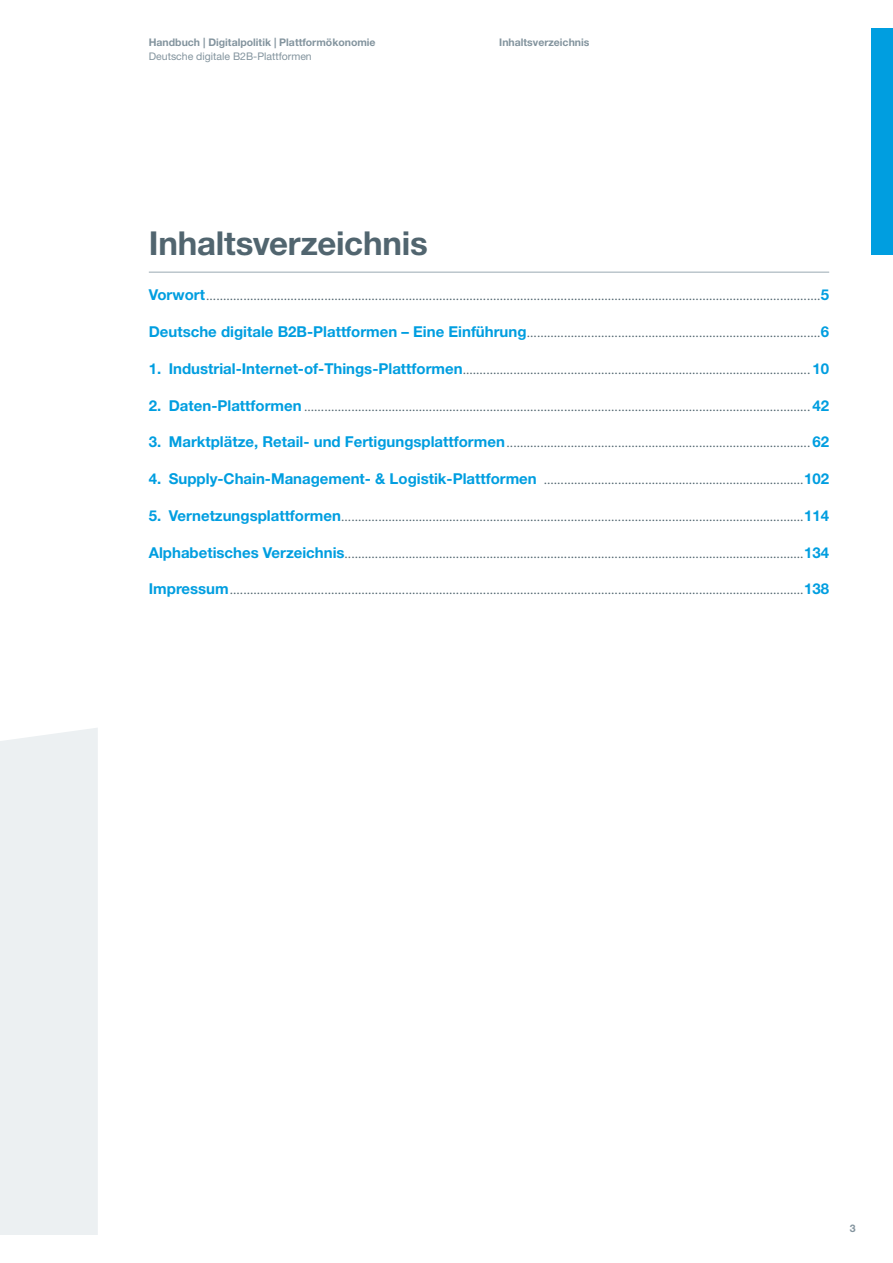
<style>
.page{position:relative;width:893px;height:1263px;background:#fff}
.page>*{position:absolute;margin:0;border:0;box-sizing:border-box;transform-origin:0 0}
.t1{font:700 33px "Helvetica Neue LT Std";letter-spacing:-.005em;color:#51656f}
.t2{font:700 15px "Helvetica Neue LT Std";color:#009ee0}
.t3{font:13.5px "Concorde BE";color:#51656f}
.Info_Text_Top{font:700 10.5px "Helvetica Neue LT Std";color:#83949e}
.t4{font:10.5px "Helvetica Neue LT Std";color:#83949e}
.s1{font-family:"Helvetica Neue LT Std";font-weight:700;font-size:15px;color:#009ee0}
</style>
<div class="page">
<hr style="left:149px;top:272px;width:680px;height:1px;background:#a5b3bb">
<div style="left:0;top:728px;width:98px;height:507px;background:#ecf0f2"></div>
<div style="left:872px;top:28px;width:21px;height:227px;background:#009ee0"></div>
<p class="Info_Text_Top" style="left:149px;top:36px;width:228px">Handbuch | Digitalpolitik | Plattformökonomie</p>
<p class="t4" style="left:149px;top:50px;width:164px">Deutsche digitale B2B-Plattformen</p>
<p class="Info_Text_Top" style="left:499px;top:36px;width:92px">Inhaltsverzeichnis</p>
<p class="t1" style="left:149px;top:223px;width:281px">Inhaltsverzeichnis</p>
<p class="t3" style="left:149px;top:288px;width:682px"><span class="s1">Vorwort</span>......................................................................................................................................................................................<span class="s1">5</span></p>
<p class="t3" style="left:149px;top:325px;width:682px"><span class="s1">Deutsche digitale B2B-Plattformen – Eine Einführung</span>.......................................................................................<span class="s1">6</span></p>
<p class="t2" style="left:149px;top:359px;width:14px">1.</p>
<p class="t3" style="left:169px;top:361px;width:662px"><span class="s1">Industrial-Internet-of-Things-Plattformen</span>....................................................................................................... <span class="s1">10</span></p>
<p class="t2" style="left:149px;top:396px;width:14px">2.</p>
<p class="t3" style="left:169px;top:398px;width:662px"><span class="s1">Daten-Plattformen</span> ...................................................................................................................................................... <span class="s1">42</span></p>
<p class="t2" style="left:149px;top:433px;width:14px">3.</p>
<p class="t3" style="left:169px;top:435px;width:662px"><span class="s1">Marktplätze, Retail- und Fertigungsplattformen</span>.......................................................................................... <span class="s1">62</span></p>
<p class="t2" style="left:149px;top:469px;width:14px">4.</p>
<p class="t3" style="left:169px;top:472px;width:662px"><span class="s1">Supply-Chain-Management- &amp; Logistik-Plattformen</span> .............................................................................<span class="s1">102</span></p>
<p class="t2" style="left:149px;top:506px;width:14px">5.</p>
<p class="t3" style="left:169px;top:508px;width:662px"><span class="s1">Vernetzungsplattformen</span>.........................................................................................................................................<span class="s1">114</span></p>
<p class="t3" style="left:149px;top:545px;width:682px"><span class="s1">Alphabetisches Verzeichnis</span>........................................................................................................................................<span class="s1">134</span></p>
<p class="t3" style="left:149px;top:582px;width:682px"><span class="s1">Impressum</span>..........................................................................................................................................................................<span class="s1">138</span></p>
<p class="Info_Text_Top" style="left:850px;top:1222px;width:7px">3</p>
</div>
